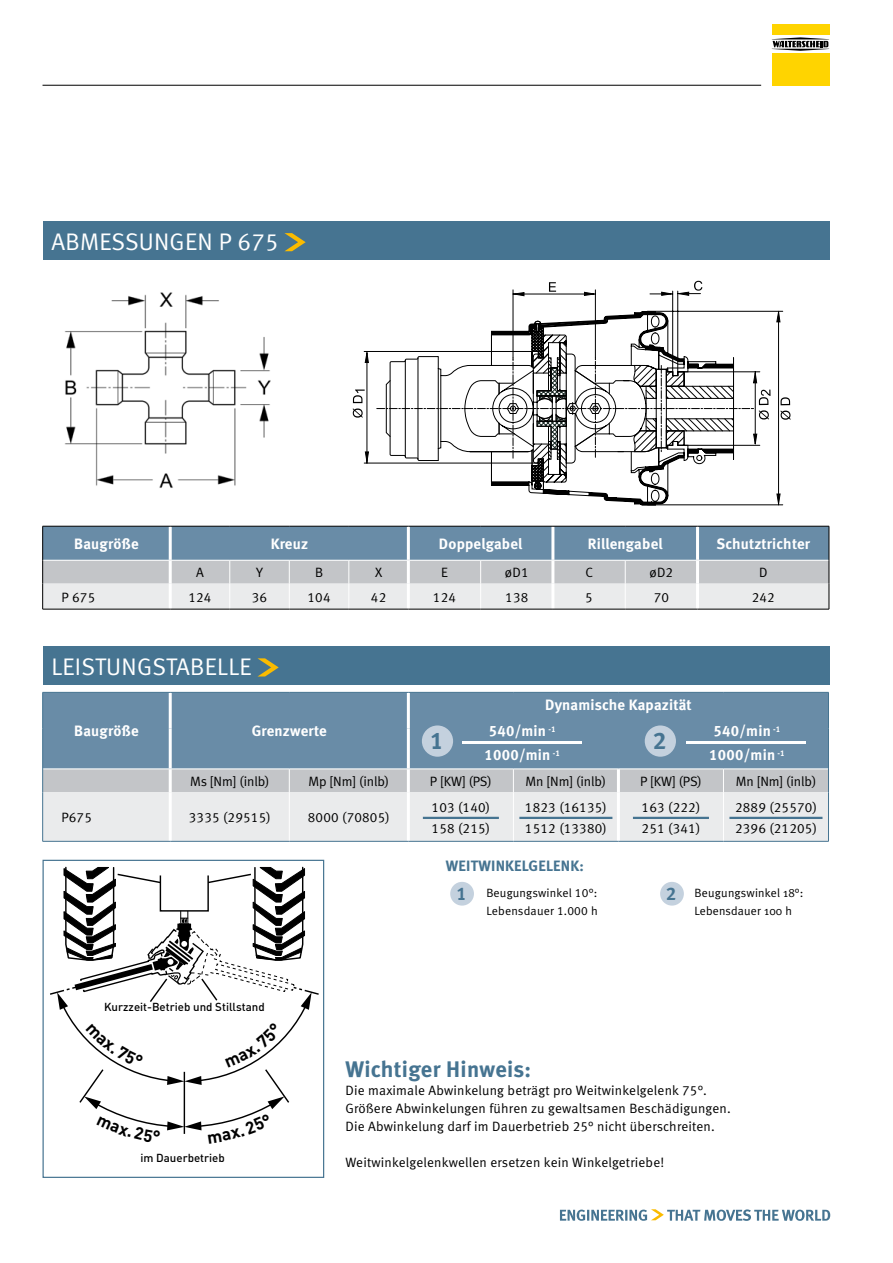
<style>
.page{position:relative;width:893px;height:1263px;background:#fff}
.page>*{position:absolute;margin:0;border:0;box-sizing:border-box;transform-origin:0 0}
.t1{font:24px "Meta Normal LF";letter-spacing:.01em;color:#fff}
.t2{font:24px "Meta Bold LF";color:#467491}
.t3{font:22.5px "Meta Bold LF";letter-spacing:.015em;color:#467491}
.t4{font:18.3px "Meta Bold LF";color:#467491}
.t5{font:15px "Meta Bold LF";letter-spacing:.015em;color:#fff}
.t6{font:15px "Meta Bold LF";color:#467491}
.t7{font:13.5px/21px "Meta Normal LF";letter-spacing:.015em;color:#000}
.t8{font:12px/18px "Meta Normal LF";letter-spacing:.015em;color:#000}
.t9{font:12px/18px "Meta Plus Normal";letter-spacing:.015em;color:#000}
.t10{font:500 11.55px "DINOT";color:#000}
</style>
<div class="page">
<svg style="left:772px;top:37px;width:57px;height:14px"></svg>
<div style="left:772px;top:24px;width:57px;height:11px;background:#ffd400"></div>
<div style="left:772px;top:53px;width:57px;height:33px;background:#ffd400"></div>
<svg style="left:42px;top:526px;width:788px;height:83px;background:#a9b8c3"></svg>
<hr style="left:43px;top:609px;width:127px;height:1px;background:#000">
<hr style="left:170px;top:609px;width:60px;height:1px;background:#000">
<hr style="left:230px;top:609px;width:59px;height:1px;background:#000">
<hr style="left:289px;top:609px;width:60px;height:1px;background:#000">
<hr style="left:349px;top:609px;width:59px;height:1px;background:#000">
<hr style="left:408px;top:609px;width:73px;height:1px;background:#000">
<hr style="left:481px;top:609px;width:72px;height:1px;background:#000">
<hr style="left:553px;top:609px;width:72px;height:1px;background:#000">
<hr style="left:625px;top:609px;width:72px;height:1px;background:#000">
<hr style="left:697px;top:609px;width:132px;height:1px;background:#000">
<svg style="left:353px;top:389px;width:12px;height:29px"></svg>
<svg style="left:780px;top:397px;width:11px;height:23px"></svg>
<svg style="left:549px;top:282px;width:7px;height:10px"></svg>
<hr style="left:513px;top:290px;width:1px;height:68px;background:#000">
<hr style="left:595px;top:290px;width:1px;height:68px;background:#000">
<hr style="left:513px;top:294px;width:82px;height:1px;background:#000">
<hr style="left:364px;top:351px;width:172px;height:1px;background:#000">
<hr style="left:364px;top:463px;width:174px;height:1px;background:#000">
<hr style="left:367px;top:351px;width:1px;height:112px;background:#000">
<hr style="left:647px;top:311px;width:136px;height:1px;background:#000">
<hr style="left:647px;top:505px;width:136px;height:1px;background:#000">
<hr style="left:778px;top:311px;width:1px;height:194px;background:#000">
<hr style="left:677px;top:291px;width:1px;height:85px;background:#000">
<hr style="left:672px;top:291px;width:1px;height:85px;background:#000">
<svg style="left:365px;top:451px;width:4px;height:11px"></svg>
<svg style="left:365px;top:352px;width:4px;height:11px"></svg>
<svg style="left:650px;top:281px;width:52px;height:15px"></svg>
<svg style="left:514px;top:292px;width:10px;height:4px"></svg>
<svg style="left:584px;top:292px;width:11px;height:4px"></svg>
<svg style="left:776px;top:493px;width:5px;height:11px"></svg>
<svg style="left:776px;top:311px;width:4px;height:11px"></svg>
<svg style="left:512px;top:315px;width:222px;height:190px"></svg>
<svg style="left:377px;top:327px;width:393px;height:162px"></svg>
<img style="left:64px;top:292px;width:207px;height:196px">
<div style="left:43px;top:860px;width:281px;height:318px;border:1px solid #467491"></div>
<svg style="left:42px;top:692px;width:787px;height:149px;background:#a3b5c3"></svg>
<hr style="left:42px;top:792px;width:1px;height:49px;background:#467491">
<hr style="left:828px;top:792px;width:1px;height:49px;background:#467491">
<hr style="left:43px;top:841px;width:127px;height:1px;background:#467491">
<hr style="left:170px;top:841px;width:119px;height:1px;background:#467491">
<hr style="left:289px;top:841px;width:119px;height:1px;background:#467491">
<hr style="left:408px;top:841px;width:105px;height:1px;background:#467491">
<hr style="left:513px;top:841px;width:105px;height:1px;background:#467491">
<hr style="left:618px;top:841px;width:105px;height:1px;background:#467491">
<hr style="left:723px;top:841px;width:106px;height:1px;background:#467491">
<hr style="left:423px;top:817px;width:76px;height:2px;background:#467491">
<hr style="left:519px;top:817px;width:93px;height:2px;background:#467491">
<hr style="left:633px;top:817px;width:76px;height:2px;background:#467491">
<hr style="left:729px;top:817px;width:93px;height:2px;background:#467491">
<hr style="left:462px;top:741px;width:119px;height:2px;background:#fff">
<hr style="left:687px;top:741px;width:119px;height:2px;background:#fff">
<div style="left:422px;top:725px;width:31px;height:32px;background:#c4d1de;border-radius:50%"></div>
<div style="left:645px;top:725px;width:31px;height:32px;background:#c4d1de;border-radius:50%"></div>
<div style="left:450px;top:882px;width:24px;height:24px;background:#c4d1de;border-radius:50%"></div>
<div style="left:660px;top:882px;width:24px;height:24px;background:#c4d1de;border-radius:50%"></div>
<svg style="left:560px;top:1209px;width:270px;height:12px"></svg>
<hr style="left:43px;top:85px;width:718px;height:1px;background:#000">
<div style="left:43px;top:221px;width:786px;height:38px;background:#467491"></div>
<svg style="left:284px;top:233px;width:22px;height:18px"></svg>
<div style="left:43px;top:646px;width:786px;height:39px;background:#467491"></div>
<svg style="left:257px;top:658px;width:22px;height:18px"></svg>
<svg style="left:50px;top:866px;width:269px;height:268px"></svg>
<h1 class="t1" style="left:51px;top:228px;width:229px">ABMESSU NGEN P 675</h1>
<p class="t5" style="left:74px;top:535px;width:66px">Baugröße</p>
<p class="t5" style="left:271px;top:535px;width:39px">Kreuz</p>
<p class="t5" style="left:439px;top:535px;width:85px">Doppelgabel</p>
<p class="t5" style="left:588px;top:535px;width:76px">Rillengabel</p>
<p class="t5" style="left:716px;top:535px;width:95px">Schutztrichter</p>
<p class="t7" style="left:196px;top:562px;width:9px">A</p>
<p class="t7" style="left:256px;top:562px;width:8px">Y</p>
<p class="t7" style="left:315px;top:562px;width:10px">B</p>
<p class="t7" style="left:375px;top:562px;width:9px">X</p>
<p class="t7" style="left:441px;top:562px;width:8px">E</p>
<p class="t7" style="left:505px;top:562px;width:25px">øD1</p>
<p class="t7" style="left:585px;top:562px;width:9px">C</p>
<p class="t7" style="left:649px;top:562px;width:25px">øD2</p>
<p class="t7" style="left:759px;top:562px;width:10px">D</p>
<p class="t7" style="left:61px;top:586px;width:35px">P 675</p>
<p class="t7" style="left:188px;top:586px;width:25px">124</p>
<p class="t7" style="left:252px;top:586px;width:17px">36</p>
<p class="t7" style="left:307px;top:586px;width:25px">104</p>
<p class="t7" style="left:371px;top:586px;width:17px">42</p>
<p class="t7" style="left:433px;top:586px;width:25px">124</p>
<p class="t7" style="left:505px;top:586px;width:25px">138</p>
<p class="t7" style="left:585px;top:586px;width:9px">5</p>
<p class="t7" style="left:654px;top:586px;width:17px">70</p>
<p class="t7" style="left:752px;top:586px;width:25px">242</p>
<h1 class="t1" style="left:51px;top:653px;width:23px">Leist</h1>
<h1 class="t1" style="left:106px;top:653px;width:29px">ungstabelle</h1>
<p class="t5" style="left:74px;top:722px;width:66px">Baugröße</p>
<p class="t5" style="left:252px;top:722px;width:77px">Grenzwerte</p>
<p class="t5" style="left:545px;top:696px;width:148px">Dynamische Kapazität</p>
<p class="t5" style="left:489px;top:722px;width:68px">540/min <sup>-1</sup></p>
<p class="t5" style="left:714px;top:722px;width:68px">540/min <sup>-1</sup></p>
<p class="t5" style="left:484px;top:746px;width:77px">1000/min <sup>-1</sup></p>
<p class="t5" style="left:709px;top:746px;width:77px">1000/min <sup>-1</sup></p>
<h1 class="t2" style="left:430px;top:726px;width:15px">1</h1>
<h1 class="t2" style="left:653px;top:726px;width:15px">2</h1>
<p class="t7" style="left:190px;top:771px;width:81px">Ms [Nm] (inlb)</p>
<p class="t7" style="left:308px;top:771px;width:82px">Mp [Nm] (inlb)</p>
<p class="t7" style="left:430px;top:771px;width:63px">P [KW] (PS)</p>
<p class="t7" style="left:526px;top:771px;width:82px">Mn [Nm] (inlb)</p>
<p class="t7" style="left:640px;top:771px;width:63px">P [KW] (PS)</p>
<p class="t7" style="left:736px;top:771px;width:82px">Mn [Nm] (inlb)</p>
<p class="t7" style="left:61px;top:807px;width:32px">P675</p>
<p class="t7" style="left:189px;top:807px;width:83px">3335 (29515)</p>
<p class="t7" style="left:308px;top:807px;width:83px">8000 (70805)</p>
<p class="t7" style="left:432px;top:796px;width:60px">103 (140)<br>158 (215)</p>
<p class="t7" style="left:525px;top:796px;width:83px">1823 (16135)<br>1512 (13380)</p>
<p class="t7" style="left:642px;top:796px;width:60px">163 (222)<br>251 (341)</p>
<p class="t7" style="left:735px;top:796px;width:83px">2889 (25570)<br>2396 (21205)</p>
<p class="t6" style="left:446px;top:856px;width:22px">Weitwinkelgelenk</p>
<p class="t6" style="left:580px;top:856px;width:6px">:</p>
<p class="t10" style="left:104px;top:1000px;width:162px">Kurzzeit-Betrieb und Stillstand</p>
<p class="t10" style="left:140px;top:1150px;width:86px">im Dauerbetrieb</p>
<h3 class="t4" style="left:456px;top:882px;width:12px">1</h3>
<h3 class="t4" style="left:666px;top:882px;width:12px">2</h3>
<p class="t8" style="left:486px;top:884px;width:113px">Beugungswinkel 10°:<br>Lebensdauer 1.000 h</p>
<p class="t9" style="left:694px;top:884px;width:110px">Beugungswinkel 18°:<br>Lebensdauer 100 h</p>
<h2 class="t3" style="left:345px;top:1056px;width:187px">Wichtiger Hinweis:</h2>
<p class="t7" style="left:345px;top:1081px;width:387px;line-height:18px">Die maximale Abwinkelung beträgt pro Weitwinkelgelenk 75°.<br>Größere Abwinkelungen führen zu gewaltsamen Beschädigungen.<br>Die Abwinkelung darf im Dauerbetrieb 25° nicht überschreiten.</p>
<p class="t7" style="left:345px;top:1152px;width:320px">Weitwinkelgelenkwellen ersetzen kein Winkelgetriebe!</p>
</div>
